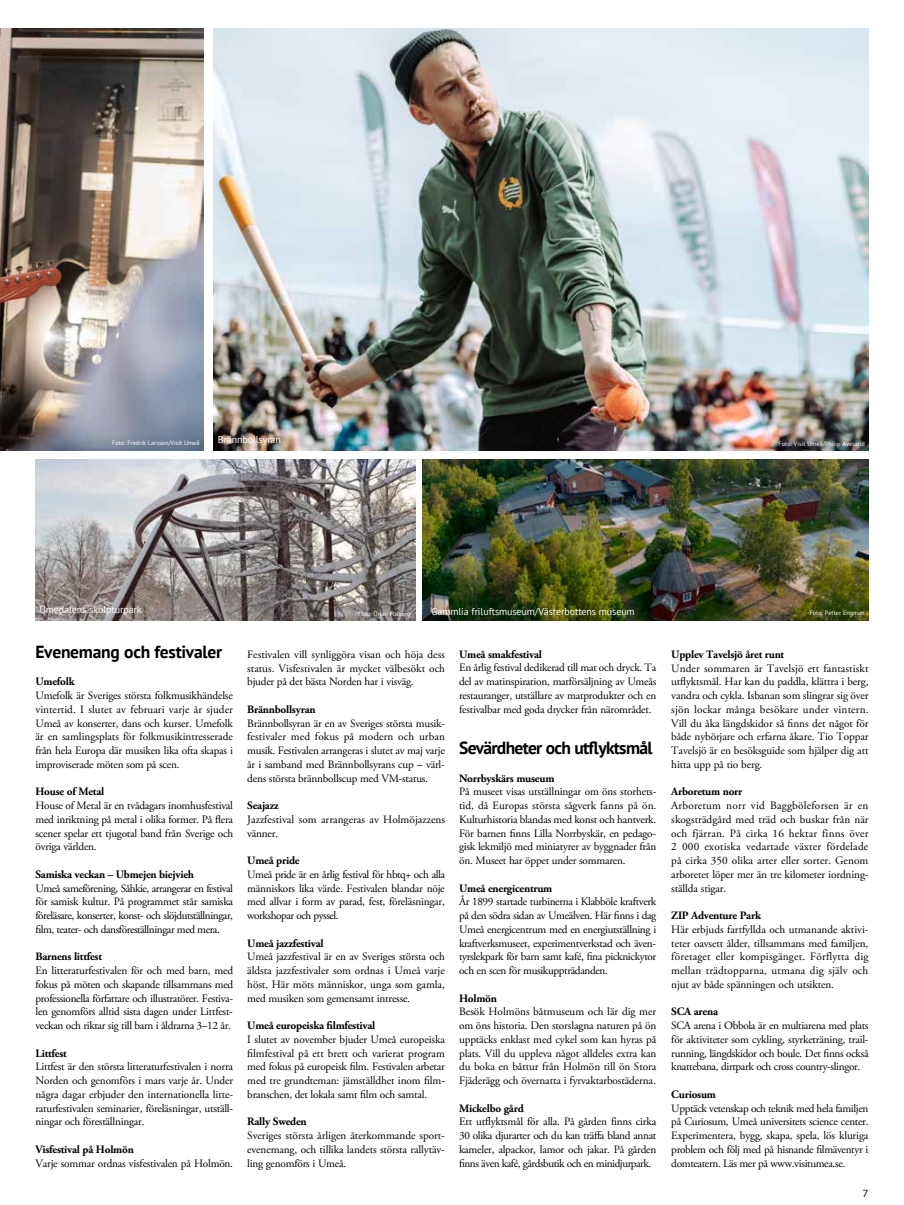
<style>
.page{position:relative;width:904px;height:1205px;background:#fff}
.page>*{position:absolute;margin:0;border:0;box-sizing:border-box;transform-origin:0 0}
.t1{font:700 17.5px "PT Sans";letter-spacing:-.04em;color:#000}
.t2{font:700 17.5px "PT Sans";letter-spacing:-.015em;color:#000}
.t3{font:11.25px/13.8px "Adobe Garamond Pro";letter-spacing:-.02em;color:#000;text-align:justify}
.t4{font:700 11.25px "Adobe Garamond Pro";letter-spacing:-.02em;color:#000}
.t5{font:11.25px/13.8px "Adobe Garamond Pro";color:#000}
.t6{font:10.12px "PT Sans";color:#000;scale:1.11 1}
.t7{font:10px "PT Sans";letter-spacing:-.01em;color:#fff}
.t8{font:6.25px "PT Sans";color:#fff}
</style>
<div class="page">
<img style="left:0;top:28px;width:203px;height:423px">
<img style="left:214px;top:28px;width:654px;height:423px">
<img style="left:423px;top:460px;width:445px;height:160px">
<img style="left:35px;top:460px;width:380px;height:160px">
<p class="t8" style="left:112px;top:438px;width:89px">Foto: Fredrik Larsson/Visit Umeå</p>
<p class="t7" style="left:218px;top:433px;width:65px">Brännbollsyran</p>
<p class="t8" style="left:778px;top:439px;width:88px">Foto: Visit Umeå/Philip Avesand</p>
<p class="t7" style="left:40px;top:603px;width:104px">Umedalens skulpturpark</p>
<p class="t7" style="left:431px;top:605px;width:205px">Gammlia friluftsmuseum/Västerbottens museum</p>
<p class="t8" style="left:358px;top:610px;width:54px">Foto: Örjan Furberg</p>
<p class="t8" style="left:809px;top:609px;width:57px">Foto: Petter Engman</p>
<h1 class="t2" style="left:35px;top:640px;width:188px">Evenemang och festivaler</h1>
<p class="t4" style="left:35px;top:675px;width:41px">Umefolk</p>
<p class="t3" style="left:35px;top:689px;width:199px">Umefolk är Sveriges största folkmusikhändelse vintertid. I slutet av februari varje år sjuder Umeå av konserter, dans och kurser. Umefolk är en samlingsplats för folkmusikintresserade från hela Europa där musiken lika ofta skapas i improviserade möten som på scen.</p>
<p class="t4" style="left:35px;top:785px;width:70px">House of Metal</p>
<p class="t3" style="left:35px;top:799px;width:199px">House of Metal är en tvådagars inomhusfestival med inriktning på metal i olika former. På flera scener spelar ett tjugotal band från Sverige och övriga världen.</p>
<p class="t4" style="left:35px;top:868px;width:160px">Samiska veckan – Ubmejen biejvieh</p>
<p class="t3" style="left:35px;top:881px;width:199px">Umeå sameförening, Såhkie, arrangerar en festival för samisk kultur. På programmet står samiska föreläsare, konserter, konst- och slöjdutställningar, film, teater- och dansföreställningar med mera.</p>
<p class="t4" style="left:35px;top:950px;width:68px">Barnens littfest</p>
<p class="t3" style="left:35px;top:964px;width:199px">En litteraturfestivalen för och med barn, med fokus på möten och skapande tillsammans med professionella författare och illustratörer. Festiva&shy;len genomförs alltid sista dagen under Littfest&shy;veckan och riktar sig till barn i åldrarna 3–12 år.</p>
<p class="t4" style="left:35px;top:1046px;width:33px">Littfest</p>
<p class="t3" style="left:35px;top:1060px;width:199px">Littfest är den största litteraturfestivalen i norra Norden och genomförs i mars varje år. Under några dagar erbjuder den internationella litte&shy;raturfestivalen seminarier, föreläsningar, utställ&shy;ningar och föreställningar.</p>
<p class="t4" style="left:35px;top:1143px;width:100px">Visfestival på Holmön</p>
<p class="t3" style="left:35px;top:1156px;width:199px">Varje sommar ordnas visfestivalen på Holmön.</p>
<p class="t3" style="left:247px;top:648px;width:199px">Festivalen vill synliggöra visan och höja dess status. Visfestivalen är mycket välbesökt och bjuder på det bästa Norden har i visväg.</p>
<p class="t4" style="left:247px;top:703px;width:70px">Brännbollsyran</p>
<p class="t3" style="left:247px;top:716px;width:199px">Brännbollsyran är en av Sveriges största musik&shy;festivaler med fokus på modern och urban musik. Festivalen arrangeras i slutet av maj varje år i samband med Brännbollsyrans cup – värl&shy;dens största brännbollscup med VM-status.</p>
<p class="t4" style="left:247px;top:799px;width:33px">Seajazz</p>
<p class="t5" style="left:247px;top:813px;width:199px">Jazzfestival som arrangeras av Holmöjazzens vänner.</p>
<p class="t4" style="left:247px;top:854px;width:54px">Umeå pride</p>
<p class="t3" style="left:247px;top:868px;width:199px">Umeå pride är en årlig festival för hbtq+ och alla människors lika värde. Festivalen blandar nöje med allvar i form av parad, fest, föreläsningar, workshopar och pyssel.</p>
<p class="t4" style="left:247px;top:936px;width:78px">Umeå jazzfestival</p>
<p class="t3" style="left:247px;top:950px;width:199px">Umeå jazzfestival är en av Sveriges största och äldsta jazzfestivaler som ordnas i Umeå varje höst. Här möts människor, unga som gamla, med musiken som gemensamt intresse.</p>
<p class="t4" style="left:247px;top:1019px;width:129px">Umeå europeiska filmfestival</p>
<p class="t3" style="left:247px;top:1033px;width:199px">I slutet av november bjuder Umeå europeiska filmfestival på ett brett och varierat program med fokus på europeisk film. Festivalen arbetar med tre grundteman: jämställdhet inom film&shy;branschen, det lokala samt film och samtal.</p>
<p class="t4" style="left:247px;top:1115px;width:61px">Rally Sweden</p>
<p class="t3" style="left:247px;top:1129px;width:199px">Sveriges största årligen återkommande sport&shy;evenemang, och tillika landets största rallytäv&shy;ling genomförs i Umeå.</p>
<p class="t4" style="left:459px;top:647px;width:84px">Umeå smakfestival</p>
<p class="t3" style="left:459px;top:661px;width:199px">En årlig festival dedikerad till mat och dryck. Ta del av matinspiration, matförsäljning av Umeås restauranger, utställare av matprodukter och en festivalbar med goda drycker från närområdet.</p>
<h1 class="t1" style="left:459px;top:736px;width:195px">Sevärdheter och utflyktsmål</h1>
<p class="t4" style="left:459px;top:771px;width:97px">Norrbyskärs museum</p>
<p class="t3" style="left:459px;top:785px;width:199px">På museet visas utställningar om öns storhets&shy;tid, då Europas största sågverk fanns på ön.<br>Kulturhistoria blandas med konst och hantverk.<br>För barnen finns Lilla Norrbyskär, en pedago&shy;gisk lekmiljö med miniatyrer av byggnader från ön. Museet har öppet under sommaren.</p>
<p class="t4" style="left:459px;top:881px;width:95px">Umeå energicentrum</p>
<p class="t3" style="left:459px;top:895px;width:199px">År 1899 startade turbinerna i Klabböle kraftverk på den södra sidan av Umeälven. Här finns i dag Umeå energicentrum med en energiutställning i kraftverksmuseet, experimentverkstad och även&shy;tyrslekpark för barn samt kafé, fina picknickytor och en scen för musikuppträdanden.</p>
<p class="t4" style="left:459px;top:991px;width:39px">Holmön</p>
<p class="t3" style="left:459px;top:1005px;width:199px">Besök Holmöns båtmuseum och lär dig mer om öns historia. Den storslagna naturen på ön upptäcks enklast med cykel som kan hyras på plats. Vill du uppleva något alldeles extra kan du boka en båttur från Holmön till ön Stora Fjäderägg och övernatta i fyrvaktarbostäderna.</p>
<p class="t4" style="left:459px;top:1101px;width:66px">Mickelbo gård</p>
<p class="t3" style="left:459px;top:1115px;width:199px">Ett utflyktsmål för alla. På gården finns cirka 30 olika djurarter och du kan träffa bland annat kameler, alpackor, lamor och jakar. På gården finns även kafé, gårdsbutik och en minidjurpark.</p>
<p class="t4" style="left:671px;top:648px;width:114px">Upplev Tavelsjö året runt</p>
<p class="t3" style="left:671px;top:661px;width:199px">Under sommaren är Tavelsjö ett fantastiskt utflyktsmål. Har kan du paddla, klättra i berg, vandra och cykla. Isbanan som slingrar sig över sjön lockar många besökare under vintern.<br>Vill du åka längdskidor så finns det något för både nybörjare och erfarna åkare. Tio Toppar Tavelsjö är en besöksguide som hjälper dig att hitta upp på tio berg.</p>
<p class="t4" style="left:671px;top:785px;width:73px">Arboretum norr</p>
<p class="t3" style="left:671px;top:799px;width:199px">Arboretum norr vid Baggböleforsen är en skogsträdgård med träd och buskar från när och fjärran. På cirka 16 hektar finns över 2 000 exotiska vedartade växter fördelade på cirka 350 olika arter eller sorter. Genom arboretet löper mer än tre kilometer iordning&shy;ställda stigar.</p>
<p class="t4" style="left:671px;top:909px;width:91px">ZIP Adventure Park</p>
<p class="t3" style="left:671px;top:923px;width:199px">Här erbjuds fartfyllda och utmanande aktivi&shy;teter oavsett ålder, tillsammans med familjen, företaget eller kompisgänget. Förflytta dig mellan trädtopparna, utmana dig själv och njut av både spänningen och utsikten.</p>
<p class="t4" style="left:671px;top:1005px;width:48px">SCA arena</p>
<p class="t3" style="left:671px;top:1019px;width:199px">SCA arena i Obbola är en multiarena med plats för aktiviteter som cykling, styrketräning, trail&shy;running, längdskidor och boule. Det finns också knattebana, dirtpark och cross country-slingor.</p>
<p class="t4" style="left:671px;top:1087px;width:46px">Curiosum</p>
<p class="t3" style="left:671px;top:1101px;width:199px">Upptäck vetenskap och teknik med hela familjen på Curiosum, Umeå universitets science center.<br>Experimentera, bygg, skapa, spela, lös kluriga problem och följ med på hisnande filmäventyr i domteatern. Läs mer på www.visitumea.se.</p>
<p class="t6" style="left:862px;top:1187px;width:7px">7</p>
</div>
